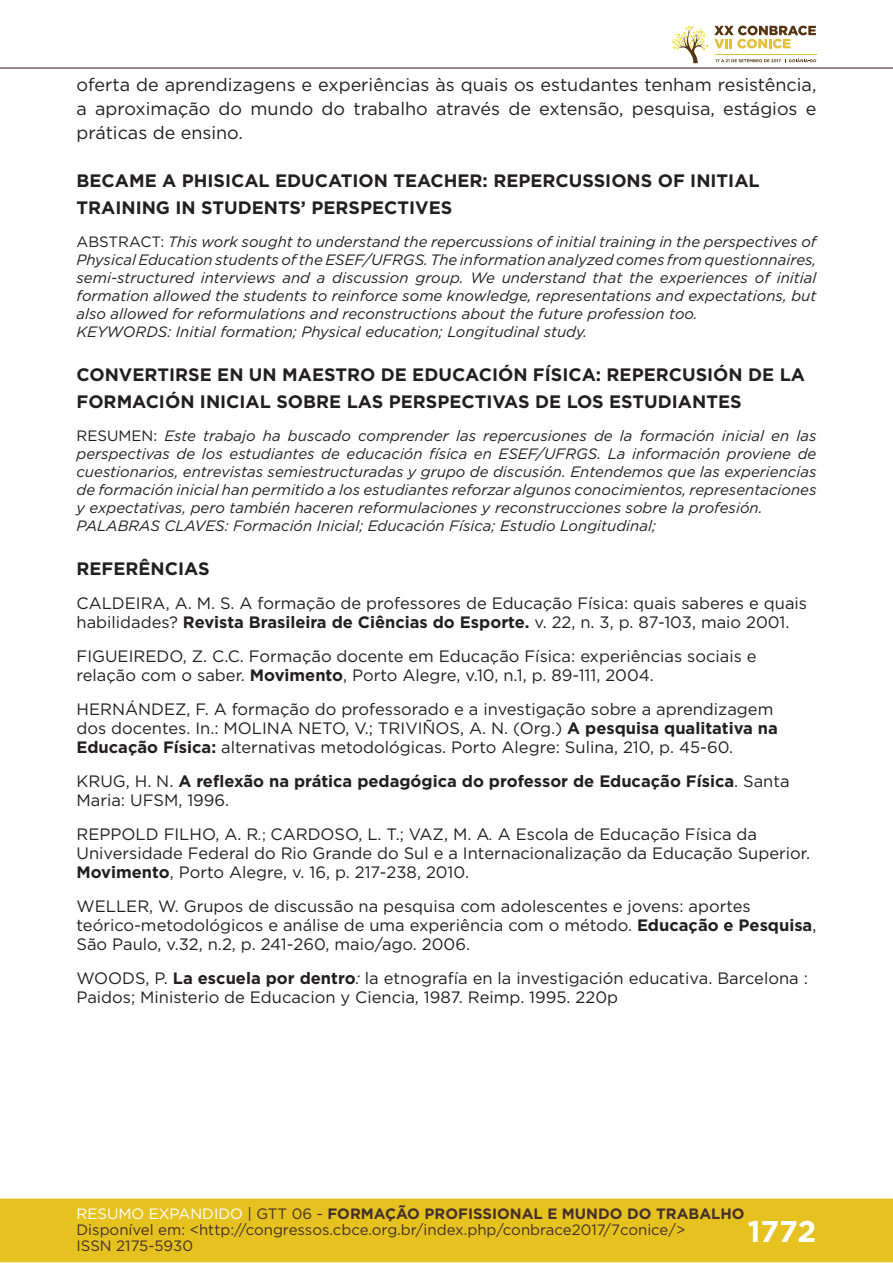
<style>
.page{position:relative;width:893px;height:1263px;background:#fff}
.page>*{position:absolute;margin:0;border:0;box-sizing:border-box;transform-origin:0 0}
.t1{font:700 30px "Gotham";color:#fff}
.t2{font:700 18px/27px "Gotham";color:#231f20}
.t3{font:18px/24px "Gotham";color:#231f20;text-align:justify}
.t4{font:16.5px/18.9px "Gotham";color:#231f20}
.t5{font:700 16.5px/19px "Gotham";color:#231f20}
.t6{font:italic 15px/18px "Gotham";color:#231f20}
.t7{font:15px/16px "Gotham";color:#462f2a}
.s1{font-style:normal}
.s2{font-weight:700}
.s3{font-weight:400}
.s4{font-style:italic;font-size:15px}
.s5{font-size:15px}
.s6{font-style:italic}
.s7{color:#fff}
.s8{color:#442f2a}
.s9{font-weight:700;color:#442f2a}
</style>
<div class="page">
<div style="left:0;top:1198px;width:893px;height:64px;background:#e6c221;border:2px solid #e6c221"></div>
<hr style="left:0;top:67px;width:893px;height:2px;background:#442f2a">
<svg style="left:672px;top:26px;width:144px;height:37px"></svg>
<p class="t3" style="left:77px;top:72px;width:741px">oferta de aprendizagens e experiências às quais os estudantes tenham resistência, a aproximação do mundo do trabalho através de extensão, pesquisa, estágios e práticas de ensino.</p>
<p class="t2" style="left:77px;top:167px;width:685px">BECAME A PHISICAL EDUCATION TEACHER: REPERCUSSIONS OF INITIAL<br>TRAINING IN STUDENTS’ PERSPECTIVES</p>
<p class="t6" style="left:77px;top:233px;width:741px"><span class="s1">ABSTRACT:</span> This work sought to understand the repercussions of initial training in the perspectives of Physical Education students of the ESEF/UFRGS. The information analyzed comes from questionnaires, semi-structured interviews and a discussion group. We understand that the experiences of initial formation allowed the students to reinforce some knowledge, representations and expectations, but also allowed for reformulations and reconstructions about the future profession too.<br>KEYWORDS: Initial formation; Physical education; Longitudinal study.</p>
<p class="t2" style="left:77px;top:361px;width:730px">CONVERTIRSE EN UN MAESTRO DE EDUCACIÓN FÍSICA: REPERCUSIÓN DE LA<br>FORMACIÓN INICIAL SOBRE LAS PERSPECTIVAS DE LOS ESTUDIANTES</p>
<p class="t6" style="left:77px;top:427px;width:741px"><span class="s1">RESUMEN:</span> Este trabajo ha buscado comprender las repercusiones de la formación inicial en las perspectivas de los estudiantes de educación física en ESEF/UFRGS. La información proviene de cuestionarios, entrevistas semiestructuradas y grupo de discusión. Entendemos que las experiencias de formación inicial han permitido a los estudiantes reforzar algunos conocimientos, representaciones y expectativas, pero también haceren reformulaciones y reconstrucciones sobre la profesión.<br>PALABRAS CLAVES: Formación Inicial; Educación Física; Estudio Longitudinal;</p>
<p class="t2" style="left:77px;top:555px;width:135px">REFERÊNCIAS</p>
<p class="t4" style="left:77px;top:594px;width:732px">CALDEIRA, A. M. S. A formação de professores de Educação Física: quais saberes e quais habilidades? <span class="s2">Revista Brasileira de Ciências do Esporte.</span> v. 22, n. 3, p. 87-103, maio 2001.</p>
<p class="t4" style="left:77px;top:646px;width:682px">FIGUEIREDO, Z. C.C. Formação docente em Educação Física: experiências sociais e relação com o saber. <span class="s2">Movimento</span>, Porto Alegre, v.10, n.1, p. 89-111, 2004.</p>
<p class="t4" style="left:77px;top:699px;width:703px">HERNÁNDEZ, F. A formação do professorado e a investigação sobre a aprendizagem dos docentes. In.: MOLINA NETO, V.; TRIVIÑOS, A. N. (Org.) <span class="s2">A pesquisa qualitativa na<br>Educação Física:</span> alternativas metodológicas. Porto Alegre: Sulina, 210, p. 45-60.</p>
<p class="t5" style="left:77px;top:772px;width:715px"><span class="s3">KRUG, H. N.</span> A reflexão na prática pedagógica do professor de Educação Física<span class="s3">. Santa<br>Maria: UFSM, 1996.</span></p>
<p class="t4" style="left:77px;top:824px;width:735px">REPPOLD FILHO, A. R<span class="s4">.</span><span class="s5">;</span> CARDOSO, L. T.; VAZ, M. A<span class="s4">.</span> A Escola de Educação Física da<br>Universidade Federal do Rio Grande do Sul e a Internacionalização da Educação Superior.<br><span class="s2">Movimento</span>, Porto Alegre, v. 16, p. 217-238, 2010.</p>
<p class="t4" style="left:77px;top:896px;width:741px">WELLER, W. Grupos de discussão na pesquisa com adolescentes e jovens: aportes teórico-metodológicos e análise de uma experiência com o método. <span class="s2">Educação e Pesquisa</span>,<br>São Paulo, v.32, n.2, p. 241-260, maio/ago. 2006.</p>
<p class="t4" style="left:77px;top:968px;width:733px">WOODS, P. <span class="s2">La escuela por dentro</span><span class="s6">:</span> la etnografía en la investigación educativa. Barcelona :<br>Paidos; Ministerio de Educacion y Ciencia, 1987. Reimp. 1995. 220p</p>
<p class="t7" style="left:77px;top:1205px;width:670px"><span class="s7">RESUMO EXPANDIDO</span> <span class="s8">| GTT 06 -</span> <span class="s9">FORMAÇÃO PROFISSIONAL E MUNDO DO TRABALHO<br></span>Disponível em: &lt;http://congressos.cbce.org.br/index.php/conbrace2017/7conice/&gt;<br>ISSN 2175-5930</p>
<h1 class="t1" style="left:748px;top:1212px;width:70px">1772</h1>
</div>
